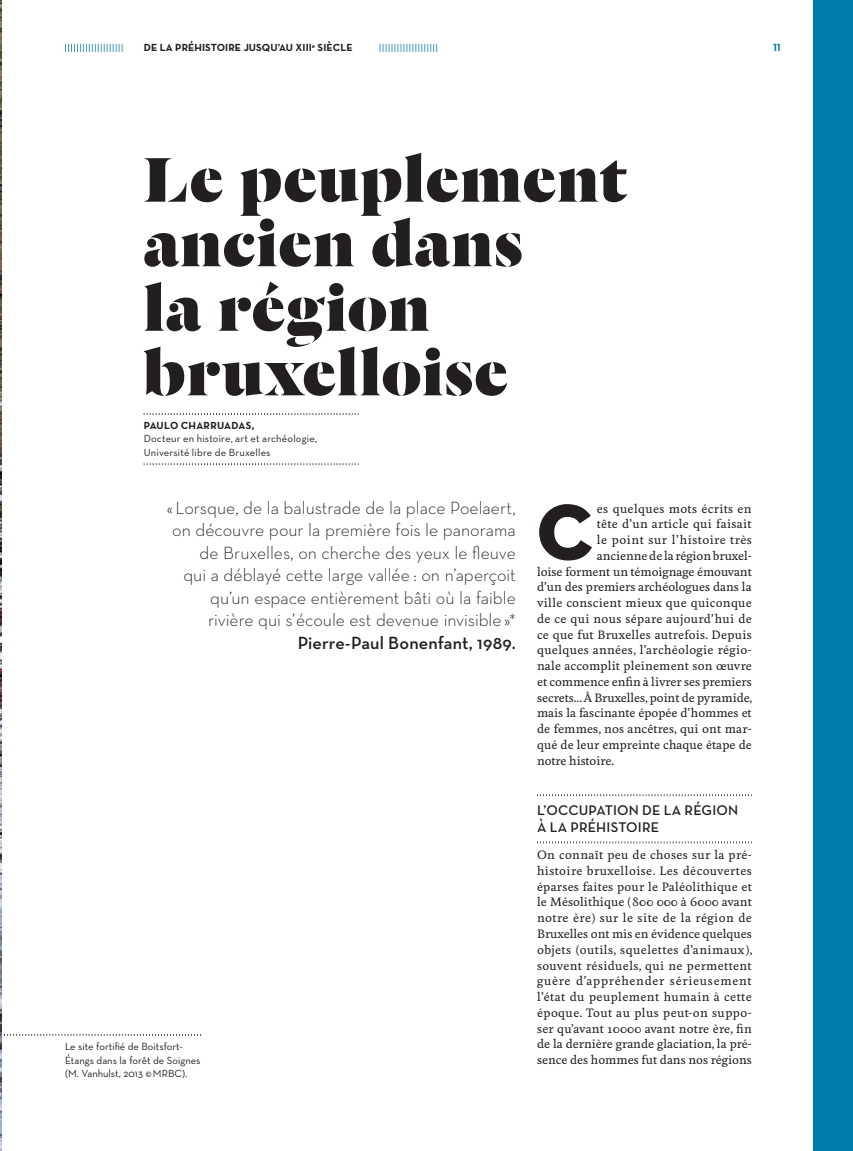
<style>
.page{position:relative;width:853px;height:1151px;background:#fff}
.page>*{position:absolute;margin:0;border:0;box-sizing:border-box;transform-origin:0 0}
.t1{font:80.85px "Neutra Disp Titling";color:#231f20}
.t2{font:900 69px/64.5px "Dala Floda";letter-spacing:.015em;color:#231f20}
.t3{font:300 18px/22.5px "Neutra Text";color:#231f20;text-align:right}
.t4{font:600 18px "Neutra Text";letter-spacing:.005em;color:#231f20}
.t5{font:600 14.25px/17.1px "Neutra Text";letter-spacing:.015em;color:#231f20}
.t6{font:500 11.4px/15.8px "Feijoa";letter-spacing:.005em;color:#231f20;text-align:justify}
.t7{font:500 11.4px "Feijoa";letter-spacing:.03em;color:#231f20}
.t8{font:500 11.4px "Feijoa";letter-spacing:.025em;color:#231f20}
.t9{font:500 11.4px "Feijoa";letter-spacing:.045em;color:#231f20}
.t10{font:10.5px/13.5px "Neutra Text";letter-spacing:.005em;color:#231f20}
.t11{font:700 10.5px "Neutra Text";letter-spacing:.01em;color:#231f20}
.t12{font:10.5px "Neutra Text Bold Alt";color:#007caa}
</style>
<div class="page">
<svg style="left:65px;top:44px;width:57px;height:8px"></svg>
<svg style="left:380px;top:44px;width:57px;height:8px"></svg>
<div style="left:813px;top:0;width:40px;height:1151px;background:#007caa"></div>
<svg style="left:537px;top:794px;width:215px;height:2px"></svg>
<svg style="left:537px;top:841px;width:215px;height:2px"></svg>
<svg style="left:144px;top:413px;width:214px;height:2px"></svg>
<svg style="left:144px;top:463px;width:214px;height:2px"></svg>
<svg style="left:1px;top:1033px;width:200px;height:2px"></svg>
<img style="left:0;top:2px;width:1px;height:1146px">
<p class="t11" style="left:144px;top:41px;width:210px">DE LA PRÉHISTOIRE JUSQU’AU XIII<sup>e</sup> SIÈCLE</p>
<p class="t12" style="left:773px;top:41px;width:9px">11</p>
<h2 class="t2" style="left:144px;top:145px;width:485px">Le peuplement ancien dans<br>la région bruxelloise</h2>
<p class="t11" style="left:144px;top:418px;width:112px">PAULO CHARRUADAS,</p>
<p class="t10" style="left:144px;top:431px;width:175px">Docteur en histoire, art et archéologie,<br>Université libre de Bruxelles</p>
<p class="t3" style="left:167px;top:496px;width:350px">« Lorsque, de la balustrade de la place Poelaert, on découvre pour la première fois le panorama de Bruxelles, on cherche des yeux le fleuve<br>qui a déblayé cette large vallée : on n’aperçoit qu’un espace entièrement bâti où la faible rivière qui s’écoule est devenue invisible »*</p>
<h3 class="t4" style="left:298px;top:631px;width:220px">Pierre-Paul Bonenfant, 1989.</h3>
<p class="t10" style="left:65px;top:1039px;width:137px">Le site fortifié de Boitsfort-<br>Étangs dans la forêt de Soignes (M. Vanhulst, 2013 © MRBC).</p>
<h1 class="t1" style="left:537px;top:481px;width:57px">C</h1>
<p class="t7" style="left:597px;top:501px;width:156px">es quelques mots écrits en</p>
<p class="t7" style="left:597px;top:517px;width:156px">tête d’un article qui faisait</p>
<p class="t9" style="left:597px;top:532px;width:156px">le point sur l’histoire très</p>
<p class="t6" style="left:597px;top:548px;width:156px">ancienne de la région bruxel-</p>
<p class="t6" style="left:537px;top:564px;width:216px">loise forment un témoignage émouvant</p>
<p class="t6" style="left:537px;top:579px;width:216px">d’un des premiers archéologues dans la</p>
<p class="t8" style="left:537px;top:595px;width:216px">ville conscient mieux que quiconque</p>
<p class="t7" style="left:537px;top:611px;width:216px">de ce qui nous sépare aujourd’hui de</p>
<p class="t8" style="left:537px;top:627px;width:216px">ce que fut Bruxelles autrefois. Depuis</p>
<p class="t7" style="left:537px;top:643px;width:216px">quelques années, l’archéologie régio-</p>
<p class="t6" style="left:537px;top:658px;width:216px">nale accomplit pleinement son œuvre</p>
<p class="t6" style="left:537px;top:674px;width:216px">et commence enfin à livrer ses premiers</p>
<p class="t6" style="left:537px;top:690px;width:217px">secrets... À Bruxelles, point de pyramide,</p>
<p class="t6" style="left:537px;top:705px;width:216px">mais la fascinante épopée d’hommes et</p>
<p class="t6" style="left:537px;top:721px;width:216px">de femmes, nos ancêtres, qui ont mar-</p>
<p class="t6" style="left:537px;top:737px;width:216px">qué de leur empreinte chaque étape de</p>
<p class="t6" style="left:537px;top:753px;width:79px">notre histoire.</p>
<p class="t5" style="left:537px;top:801px;width:203px">L’OCCUPATION DE LA RÉGION<br>À LA PRÉHISTOIRE</p>
<p class="t6" style="left:537px;top:847px;width:217px">On connaît peu de choses sur la pré&shy;histoire bruxelloise. Les découvertes éparses faites pour le Paléolithique et le Mésolithique (800 000 à 6000 avant notre ère) sur le site de la région de Bruxelles ont mis en évidence quelques objets (outils, squelettes d’animaux), souvent résiduels, qui ne permettent guère d’appréhender sérieusement l’état du peuplement humain à cette époque. Tout au plus peut-on suppo&shy;ser qu’avant 10000 avant notre ère, fin de la dernière grande glaciation, la pré&shy;sence des hommes fut dans nos régions</p>
</div>
